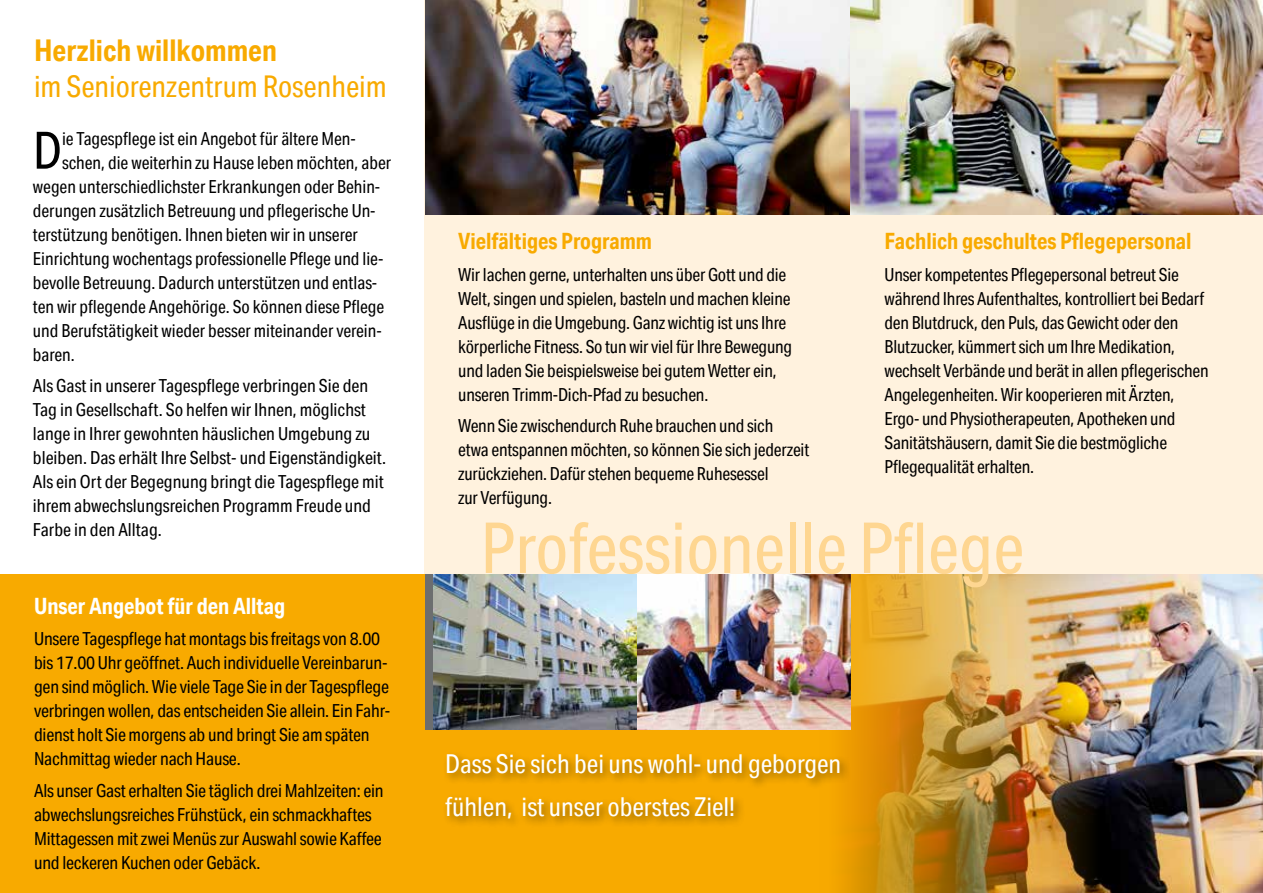
<style>
.page{position:relative;width:1263px;height:893px;background:#fff}
.page>*{position:absolute;margin:0;border:0;box-sizing:border-box;transform-origin:0 0}
.t1{font:70.5px "Aktiv Grotesk Cd";color:#fed691}
.t2{font:51.6px "Aktiv Grotesk Cd";color:#000}
.t3{font:30px "Aktiv Grotesk Cd";color:#f8aa00}
.t4{font:700 30px "Aktiv Grotesk Cd";color:#f8aa00}
.t5{font:26.1px/42.6px "Aktiv Grotesk Cd";color:#fff}
.t6{font:700 22.5px "Aktiv Grotesk Cd";color:#f8aa00}
.t7{font:700 22.5px "Aktiv Grotesk Cd";color:#fff}
.t8{font:18px/24px "Aktiv Grotesk Cd";letter-spacing:-.01em;color:#000}
</style>
<div class="page">
<div style="left:424px;top:0;width:839px;height:587px;background:#fff2de"></div>
<div style="left:0;top:574px;width:1263px;height:319px;background:#f8aa00"></div>
<img style="left:819px;top:574px;width:444px;height:319px">
<div style="left:442px;top:751px;width:409px;height:79px;background:#000;opacity:.43"></div>
<div style="left:425px;top:574px;width:213px;height:155px;background:#6c6e6f"></div>
<img style="left:434px;top:574px;width:204px;height:155px">
<img style="left:638px;top:574px;width:212px;height:155px">
<img style="left:425px;top:0;width:425px;height:215px">
<img style="left:850px;top:0;width:413px;height:215px">
<h3 class="t4" style="left:34px;top:32px;width:244px">Herzlich willkommen</h3>
<h3 class="t3" style="left:34px;top:69px;width:354px">im Seniorenzentrum Rosenheim</h3>
<h2 class="t2" style="left:33px;top:120px;width:31px">D</h2>
<p class="t8" style="left:62px;top:126px;width:295px">ie Tagespflege ist ein Angebot für ältere Men-</p>
<p class="t8" style="left:62px;top:150px;width:331px">schen, die weiterhin zu Hause leben möchten, aber</p>
<p class="t8" style="left:33px;top:174px;width:349px">wegen unterschiedlichster Erkrankungen oder Behin-</p>
<p class="t8" style="left:33px;top:198px;width:344px">derungen zusätzlich Betreuung und pflegerische Un-</p>
<p class="t8" style="left:33px;top:222px;width:326px">terstützung benötigen. Ihnen bieten wir in unserer</p>
<p class="t8" style="left:33px;top:246px;width:352px">Einrichtung wochentags professionelle Pflege und lie-</p>
<p class="t8" style="left:33px;top:270px;width:346px">bevolle Betreuung. Dadurch unterstützen und entlas-</p>
<p class="t8" style="left:33px;top:294px;width:353px">ten wir pflegende Angehörige. So können diese Pflege</p>
<p class="t8" style="left:33px;top:318px;width:350px">und Berufstätigkeit wieder besser miteinander verein-</p>
<p class="t8" style="left:33px;top:342px;width:43px">baren.</p>
<p class="t8" style="left:33px;top:374px;width:355px">Als Gast in unserer Tagespflege verbringen Sie den Tag in Gesellschaft. So helfen wir Ihnen, möglichst lange in Ihrer gewohnten häuslichen Umgebung zu bleiben. Das erhält Ihre Selbst- und Eigenständigkeit.<br>Als ein Ort der Begegnung bringt die Tagespflege mit ihrem abwechslungsreichen Programm Freude und Farbe in den Alltag.</p>
<p class="t7" style="left:34px;top:592px;width:253px">Unser Angebot für den Alltag</p>
<p class="t8" style="left:34px;top:626px;width:358px">Unsere Tagespflege hat montags bis freitags von 8.00 bis 17.00 Uhr geöffnet. Auch individuelle Vereinbarun&shy;gen sind möglich. Wie viele Tage Sie in der Tagespflege verbringen wollen, das entscheiden Sie allein. Ein Fahr&shy;dienst holt Sie morgens ab und bringt Sie am späten Nachmittag wieder nach Hause.</p>
<p class="t8" style="left:34px;top:778px;width:351px">Als unser Gast erhalten Sie täglich drei Mahlzeiten: ein abwechslungsreiches Frühstück, ein schmackhaftes Mittagessen mit zwei Menüs zur Auswahl sowie Kaffee und leckeren Kuchen oder Gebäck.</p>
<p class="t6" style="left:458px;top:227px;width:195px">Vielfältiges Programm</p>
<p class="t8" style="left:458px;top:262px;width:335px">Wir lachen gerne, unterhalten uns über Gott und die Welt, singen und spielen, basteln und machen kleine Ausflüge in die Umgebung. Ganz wichtig ist uns Ihre körperliche Fitness. So tun wir viel für Ihre Bewegung und laden Sie beispielsweise bei gutem Wetter ein, unseren Trimm-Dich-Pfad zu besuchen.</p>
<p class="t8" style="left:458px;top:414px;width:353px">Wenn Sie zwischendurch Ruhe brauchen und sich<br>etwa entspannen möchten, so können Sie sich jederzeit zurückziehen. Dafür stehen bequeme Ruhesessel<br>zur Verfügung.</p>
<p class="t6" style="left:884px;top:227px;width:309px">Fachlich geschultes Pflegepersonal</p>
<p class="t8" style="left:884px;top:262px;width:326px">Unser kompetentes Pflegepersonal betreut Sie während Ihres Aufenthaltes, kontrolliert bei Bedarf den Blutdruck, den Puls, das Gewicht oder den Blutzucker, kümmert sich um Ihre Medikation, wechselt Verbände und berät in allen pflegerischen Angelegenheiten. Wir kooperieren mit Ärzten, Ergo- und Physiotherapeuten, Apotheken und Sanitätshäusern, damit Sie die bestmögliche Pflegequalität erhalten.</p>
<h1 class="t1" style="left:480px;top:506px;width:545px">Professionelle Pflege</h1>
<h3 class="t5" style="left:445px;top:743px;width:398px">Dass Sie sich bei uns wohl- und geborgen fühlen, ist unser oberstes Ziel!</h3>
</div>
